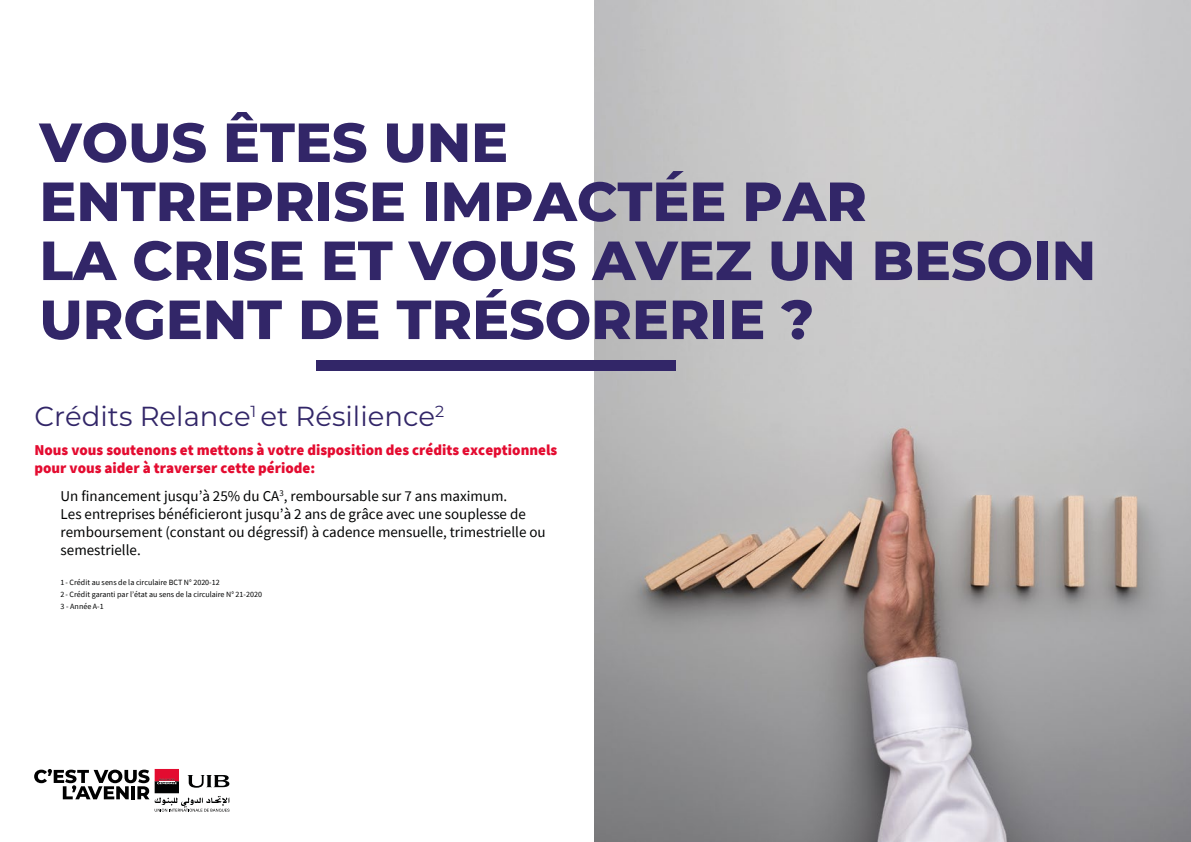
<style>
.page{position:relative;width:1191px;height:842px;background:#fff}
.page>*{position:absolute;margin:0;border:0;box-sizing:border-box;transform-origin:0 0}
.t1{font:800 55px/59px "Montserrat";color:#322668}
.t2{font:27.5px "Montserrat";color:#322668}
.t3{font:15px/18px "Source Sans Pro";color:#010202}
.t4{font:900 15px/18px "Source Sans Pro";color:#e40b30}
.t5{font:8px/12px "Source Sans Pro";color:#010202}
</style>
<div class="page">
<img style="left:595px;top:0;width:596px;height:842px">
<div style="left:316px;top:361px;width:360px;height:10px;background:#322668"></div>
<svg style="left:155px;top:769px;width:74px;height:43px"></svg>
<svg style="left:34px;top:769px;width:115px;height:30px"></svg>
<h1 class="t1" style="left:39px;top:110px;width:1058px">VOUS ÊTES UNE<br>ENTREPRISE IMPACTÉE PAR<br>LA CRISE ET VOUS AVEZ UN BESOIN<br>URGENT DE TRÉSORERIE ?</h1>
<h2 class="t2" style="left:34px;top:397px;width:411px">Crédits Relance<sup>1</sup> et Résilience<sup>2</sup></h2>
<p class="t4" style="left:34px;top:441px;width:524px">Nous vous soutenons et mettons à votre disposition des crédits exceptionnels pour vous aider à traverser cette période:</p>
<p class="t3" style="left:61px;top:487px;width:487px">Un financement jusqu’à 25% du CA<sup>3</sup>, remboursable sur 7 ans maximum.<br>Les entreprises bénéficieront jusqu’à 2 ans de grâce avec une souplesse de remboursement (constant ou dégressif) à cadence mensuelle, trimestrielle ou semestrielle.</p>
<p class="t5" style="left:61px;top:577px;width:203px">1- Crédit au sens de la circulaire BCT N° 2020-12<br>2- Crédit garanti par l’état au sens de la circulaire N° 21-2020<br>3 - Année A-1</p>
</div>
